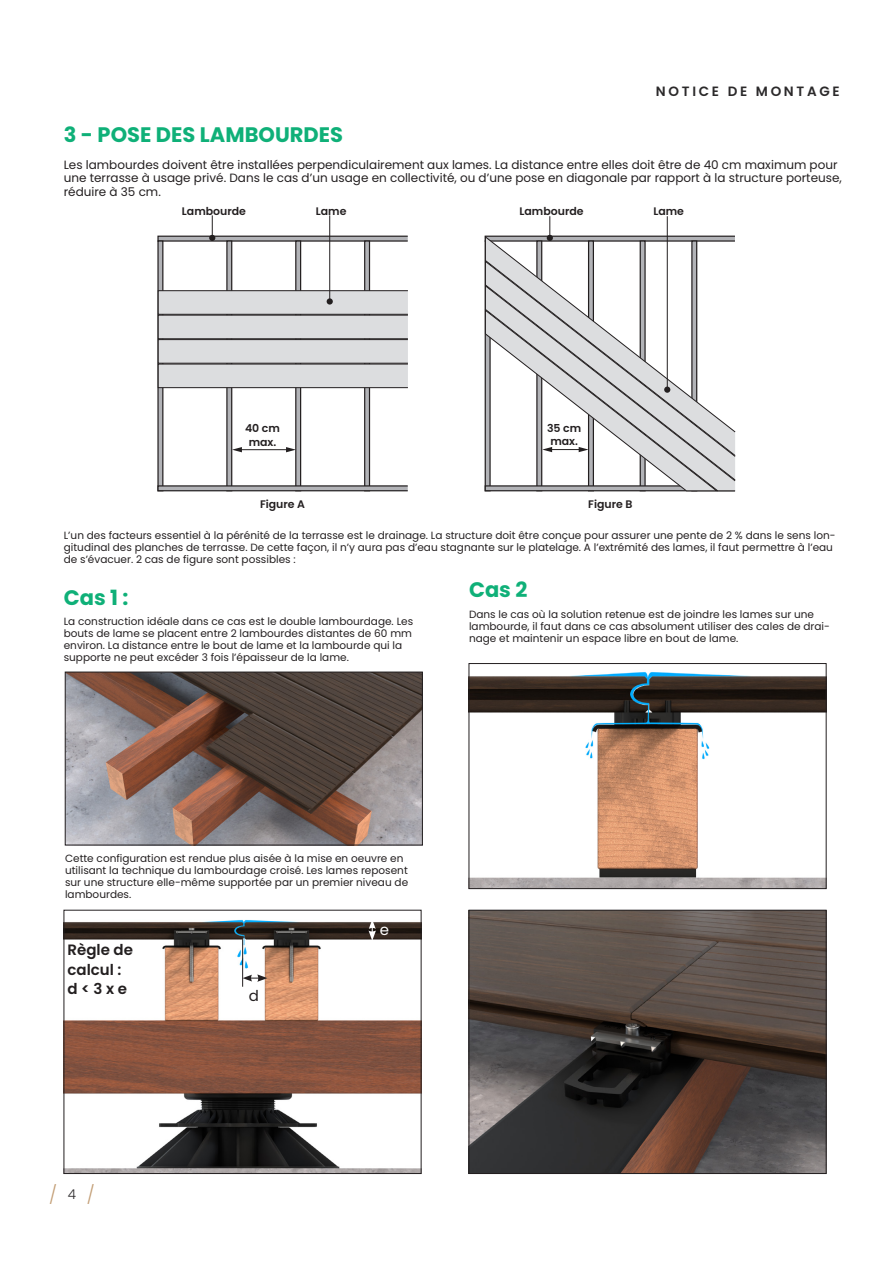
<style>
.page{position:relative;width:893px;height:1263px;background:#fff}
.page>*{position:absolute;margin:0;border:0;box-sizing:border-box;transform-origin:0 0}
.t1{font:700 21px "Poppins";color:#0fb078}
.t2{font:600 condensed 18.3px "Myriad Pro";color:#231f20}
.t3{font:600 condensed 18.15px "Myriad Pro";color:#231f20}
.t4{font:300 18px "Poppins";color:#c29d74}
.t5{font:600 15px/19.5px "Poppins";color:#231f20}
.t6{font:15px "Poppins";color:#fff}
.t7{font:15px "Poppins";color:#231f20}
.Page_Number{font:600 13.5px "Poppins";letter-spacing:.2em;color:#2b292a}
.t8{font:300 13.5px "Poppins";color:#2b292a}
.t9{font:12px/13.5px "Poppins";color:#231f20}
.t10{font:600 10.95px/13.4px "Poppins";color:#231f20;text-align:center}
.t11{font:10.5px/12px "Poppins";color:#231f20}
</style>
<div class="page">
<img style="left:67px;top:674px;width:354px;height:169px">
<div style="left:65px;top:672px;width:358px;height:173px;border:1px solid #231f20"></div>
<img style="left:471px;top:672px;width:353px;height:215px">
<div style="left:469px;top:663px;width:357px;height:226px;border:1px solid #231f20"></div>
<img style="left:471px;top:912px;width:353px;height:260px">
<div style="left:469px;top:910px;width:357px;height:264px;border:1px solid #231f20"></div>
<img style="left:66px;top:920px;width:353px;height:252px">
<div style="left:64px;top:910px;width:357px;height:264px;border:1px solid #231f20"></div>
<hr style="left:240px;top:449px;width:48px;height:1px;background:#231f20">
<svg style="left:232px;top:447px;width:10px;height:5px"></svg>
<svg style="left:286px;top:447px;width:9px;height:5px"></svg>
<svg style="left:157px;top:236px;width:251px;height:6px"></svg>
<div style="left:158px;top:241px;width:5px;height:250px;background:#b2b3b7"></div>
<div style="left:157px;top:240px;width:6px;height:251px;border:1px solid #231f20"></div>
<div style="left:227px;top:241px;width:5px;height:250px;background:#b2b3b7"></div>
<div style="left:226px;top:240px;width:6px;height:251px;border:1px solid #231f20"></div>
<div style="left:296px;top:241px;width:5px;height:250px;background:#b2b3b7"></div>
<div style="left:295px;top:240px;width:6px;height:251px;border:1px solid #231f20"></div>
<hr style="left:365px;top:241px;width:4px;height:250px;background:#b2b3b7">
<div style="left:364px;top:240px;width:6px;height:251px;border:1px solid #231f20"></div>
<svg style="left:157px;top:485px;width:251px;height:6px"></svg>
<div style="left:158px;top:290px;width:250px;height:25px;background:#dcdddf;border:1px solid #231f20"></div>
<div style="left:158px;top:315px;width:250px;height:24px;background:#dcdddf;border:1px solid #231f20"></div>
<div style="left:158px;top:339px;width:250px;height:24px;background:#dcdddf;border:1px solid #231f20"></div>
<div style="left:158px;top:364px;width:250px;height:24px;background:#dcdddf;border:1px solid #231f20"></div>
<svg style="left:485px;top:236px;width:250px;height:24px"></svg>
<svg style="left:485px;top:260px;width:213px;height:25px"></svg>
<svg style="left:485px;top:285px;width:251px;height:206px"></svg>
<svg style="left:209px;top:215px;width:6px;height:26px"></svg>
<svg style="left:547px;top:216px;width:6px;height:25px"></svg>
<hr style="left:329px;top:215px;width:1px;height:86px;background:#231f20">
<div style="left:327px;top:298px;width:6px;height:7px;background:#231f20;border-radius:50%"></div>
<hr style="left:667px;top:216px;width:1px;height:174px;background:#231f20">
<svg style="left:485px;top:309px;width:232px;height:183px"></svg>
<svg style="left:368px;top:920px;width:8px;height:21px"></svg>
<svg style="left:243px;top:974px;width:24px;height:8px"></svg>
<hr style="left:242px;top:939px;width:1px;height:48px;background:#231f20">
<p class="Page_Number" style="left:656px;top:83px;width:185px">NOTICE DE MONTAGE</p>
<p class="t1" style="left:64px;top:123px;width:281px">3 - POSE DES LAMBOURDES</p>
<p class="t9" style="left:64px;top:158px;width:780px">Les lambourdes doivent être installées perpendiculairement aux lames. La distance entre elles doit être de 40 cm maximum pour une terrasse à usage privé. Dans le cas d’un usage en collectivité, ou d’une pose en diagonale par rapport à la structure porteuse, réduire à 35 cm.</p>
<p class="t10" style="left:182px;top:204px;width:66px">Lambourde</p>
<p class="t10" style="left:316px;top:204px;width:32px">Lame</p>
<p class="t10" style="left:519px;top:204px;width:66px">Lambourde</p>
<p class="t10" style="left:653px;top:204px;width:32px">Lame</p>
<p class="t10" style="left:245px;top:422px;width:36px">40 cm max.</p>
<p class="t10" style="left:547px;top:421px;width:36px">35 cm max.</p>
<p class="t3" style="left:247px;top:428px;width:37px">40 cm</p>
<p class="t2" style="left:548px;top:428px;width:37px;rotate:1deg">30 cm</p>
<p class="t10" style="left:260px;top:497px;width:47px">Figure A</p>
<p class="t10" style="left:588px;top:497px;width:46px">Figure B</p>
<p class="t11" style="left:64px;top:529px;width:773px">L’un des facteurs essentiel à la pérénité de la terrasse est le drainage. La structure doit être conçue pour assurer une pente de 2 % dans le sens lon&shy;gitudinal des planches de terrasse. De cette façon, il n’y aura pas d’eau stagnante sur le platelage. A l’extrémité des lames, il faut permettre à l’eau de s’évacuer. 2 cas de figure sont possibles :</p>
<p class="t1" style="left:64px;top:585px;width:66px">Cas 1 :</p>
<p class="t11" style="left:64px;top:615px;width:351px">La construction idéale dans ce cas est le double lambourdage. Les bouts de lame se placent entre 2 lambourdes distantes de 60 mm environ. La distance entre le bout de lame et la lambourde qui la supporte ne peut excéder 3 fois l’épaisseur de la lame.</p>
<p class="t1" style="left:469px;top:578px;width:60px">Cas 2</p>
<p class="t11" style="left:469px;top:608px;width:362px">Dans le cas où la solution retenue est de joindre les lames sur une lambourde, il faut dans ce cas absolument utiliser des cales de drai&shy;nage et maintenir un espace libre en bout de lame.</p>
<p class="t11" style="left:65px;top:852px;width:345px">Cette configuration est rendue plus aisée à la mise en oeuvre en utilisant la technique du lambourdage croisé. Les lames reposent sur une structure elle-même supportée par un premier niveau de lambourdes.</p>
<p class="t5" style="left:68px;top:940px;width:67px">Règle de calcul : d &lt; 3 x e</p>
<h3 class="t4" style="left:49px;top:1185px;width:9px">/</h3>
<h3 class="t4" style="left:87px;top:1185px;width:9px">/</h3>
<p class="t8" style="left:68px;top:1186px;width:10px">4</p>
<p class="t7" style="left:249px;top:987px;width:12px">d</p>
<p class="t6" style="left:380px;top:921px;width:11px">e</p>
</div>
